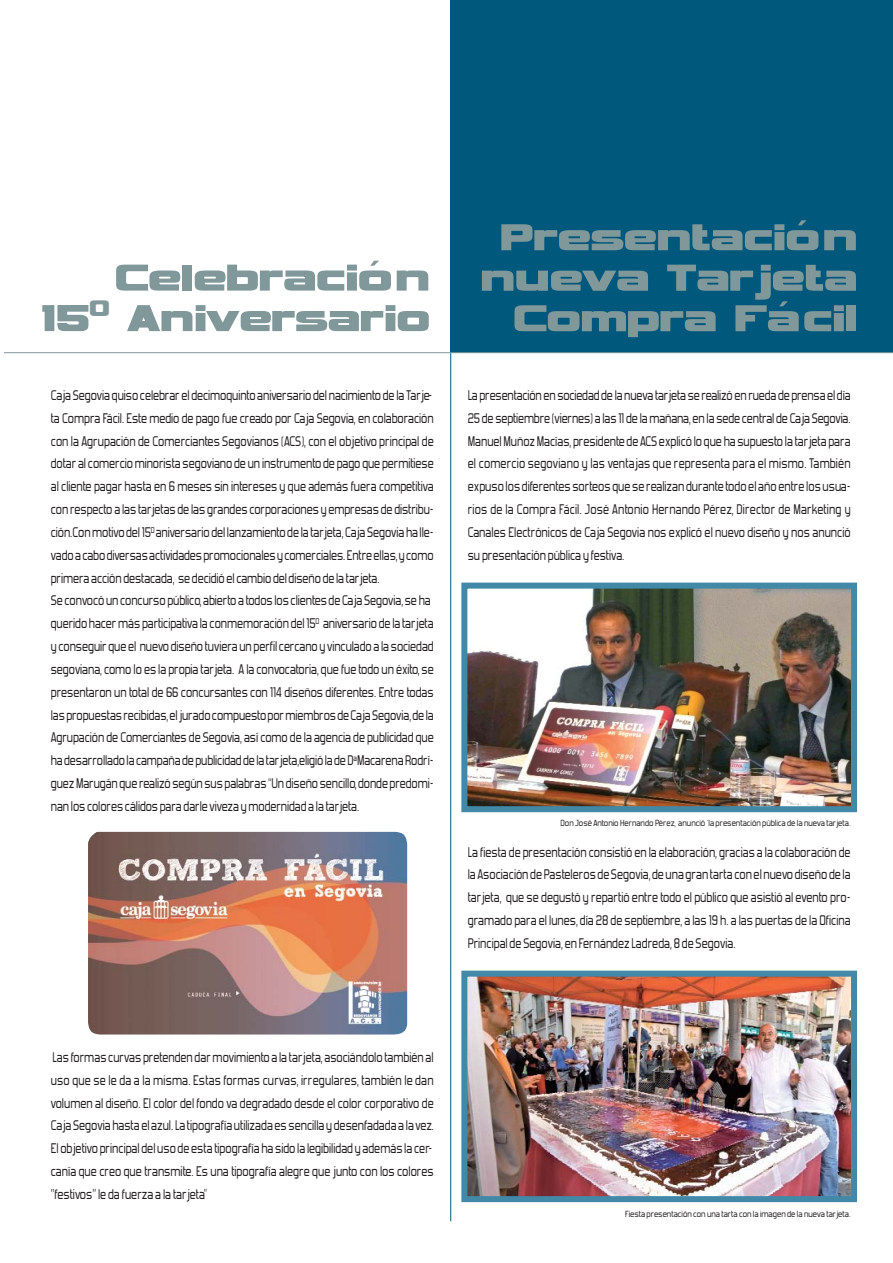
<style>
.page{position:relative;width:893px;height:1263px;background:#fff}
.page>*{position:absolute;margin:0;border:0;box-sizing:border-box;transform-origin:0 0}
.t1{font:52.5px/40.5px "Vipnagorgialla";color:#80989a;text-align:right}
.t2{font:16.5px/22.8px "Forgotten Futurist";letter-spacing:-.005em;color:#231f20;text-align:justify;scale:.9 1}
.t3{font:10.5px "Forgotten Futurist";color:#231f20}
</style>
<div class="page">
<div style="left:451px;top:0;width:441px;height:352px;background:#00597c"></div>
<hr style="left:450px;top:353px;width:1px;height:868px;background:#00597c">
<hr style="left:4px;top:352px;width:888px;height:1px;background:#80989a">
<img style="left:88px;top:832px;width:319px;height:203px">
<img style="left:468px;top:590px;width:382px;height:215px">
<div style="left:461px;top:583px;width:396px;height:229px;border:6px solid #4289a7"></div>
<img style="left:468px;top:978px;width:382px;height:217px">
<div style="left:461px;top:971px;width:396px;height:231px;border:6px solid #4289a7"></div>
<h1 class="t1" style="left:35px;top:252px;width:395px">Celebración<br>15<sup>0</sup> Aniversario</h1>
<p class="t2" style="left:51px;top:383px;width:427px;text-align:left">Caja Segovia quiso celebrar el decimoquinto aniversario del nacimiento de la Tarje&shy;ta Compra Fácil. Este medio de pago fue creado por Caja Segovia, en colaboración con la Agrupación de Comerciantes Segovianos (ACS), con el objetivo principal de dotar al comercio minorista segoviano de un instrumento de pago que permitiese al cliente pagar hasta en 6 meses sin intereses y que además fuera competitiva con respecto a las tarjetas de las grandes corporaciones y empresas de distribu&shy;ción.Con motivo del 15<sup>0</sup> aniversario del lanzamiento de la tarjeta, Caja Segovia ha lle&shy;vado a cabo diversas actividades promocionales y comerciales. Entre ellas, y como primera acción destacada, se decidió el cambio del diseño de la tarjeta.<br>Se convocó un concurso público, abierto a todos los clientes de Caja Segovia, se ha querido hacer más participativa la conmemoración del 15<sup>0</sup> aniversario de la tarjeta y conseguir que el nuevo diseño tuviera un perfil cercano y vinculado a la sociedad segoviana, como lo es la propia tarjeta. A la convocatoria, que fue todo un éxito, se presentaron un total de 66 concursantes con 114 diseños diferentes. Entre todas las propuestas recibidas, el jurado compuesto por miembros de Caja Segovia, de la Agrupación de Comerciantes de Segovia, así como de la agencia de publicidad que ha desarrollado la campaña de publicidad de la tarjeta,eligió la de D<sup>a</sup>Macarena Rodrí&shy;guez Marugán que realizó según sus palabras “Un diseño sencillo, donde predomi&shy;nan los colores cálidos para darle viveza y modernidad a la tarjeta.</p>
<h1 class="t1" style="left:480px;top:212px;width:378px">Presentación nueva Tarjeta<br>Compra Fácil</h1>
<p class="t2" style="left:468px;top:383px;width:427px">La presentación en sociedad de la nueva tarjeta se realizó en rueda de prensa el día 25 de septiembre (viernes) a las 11 de la mañana, en la sede central de Caja Segovia.<br>Manuel Muñoz Macías, presidente de ACS explicó lo que ha supuesto la tarjeta para el comercio segoviano y las ventajas que representa para el mismo. También expuso los diferentes sorteos que se realizan durante todo el año entre los usua&shy;rios de la Compra Fácil. José Antonio Hernando Pérez, Director de Marketing y Canales Electrónicos de Caja Segovia nos explicó el nuevo diseño y nos anunció su presentación pública y festiva.</p>
<p class="t3" style="left:560px;top:816px;width:291px">Don José Antonio Hernando Pérez, anunció ´la presentación pública de la nueva tarjeta.</p>
<p class="t2" style="left:468px;top:839px;width:427px">La fiesta de presentación consistió en la elaboración, gracias a la colaboración de la Asociación de Pasteleros de Segovia, de una gran tarta con el nuevo diseño de la tarjeta, que se degustó y repartió entre todo el público que asistió al evento pro&shy;gramado para el lunes, día 28 de septiembre, a las 19 h. a las puertas de la Oficina Principal de Segovia, en Fernández Ladreda, 8 de Segovia.</p>
<p class="t2" style="left:51px;top:1045px;width:427px">Las formas curvas pretenden dar movimiento a la tarjeta, asociándolo también al uso que se le da a la misma. Estas formas curvas, irregulares, también le dan volumen al diseño. El color del fondo va degradado desde el color corporativo de Caja Segovia hasta el azul. La tipografía utilizada es sencilla y desenfadada a la vez.<br>El objetivo principal del uso de esta tipografía ha sido la legibilidad y además la cer&shy;canía que creo que transmite. Es una tipografía alegre que junto con los colores "festivos" le da fuerza a la tarjeta”</p>
<p class="t3" style="left:625px;top:1208px;width:227px">Fiesta presentación con una tarta con la imagen de la nueva tarjeta.</p>
</div>
